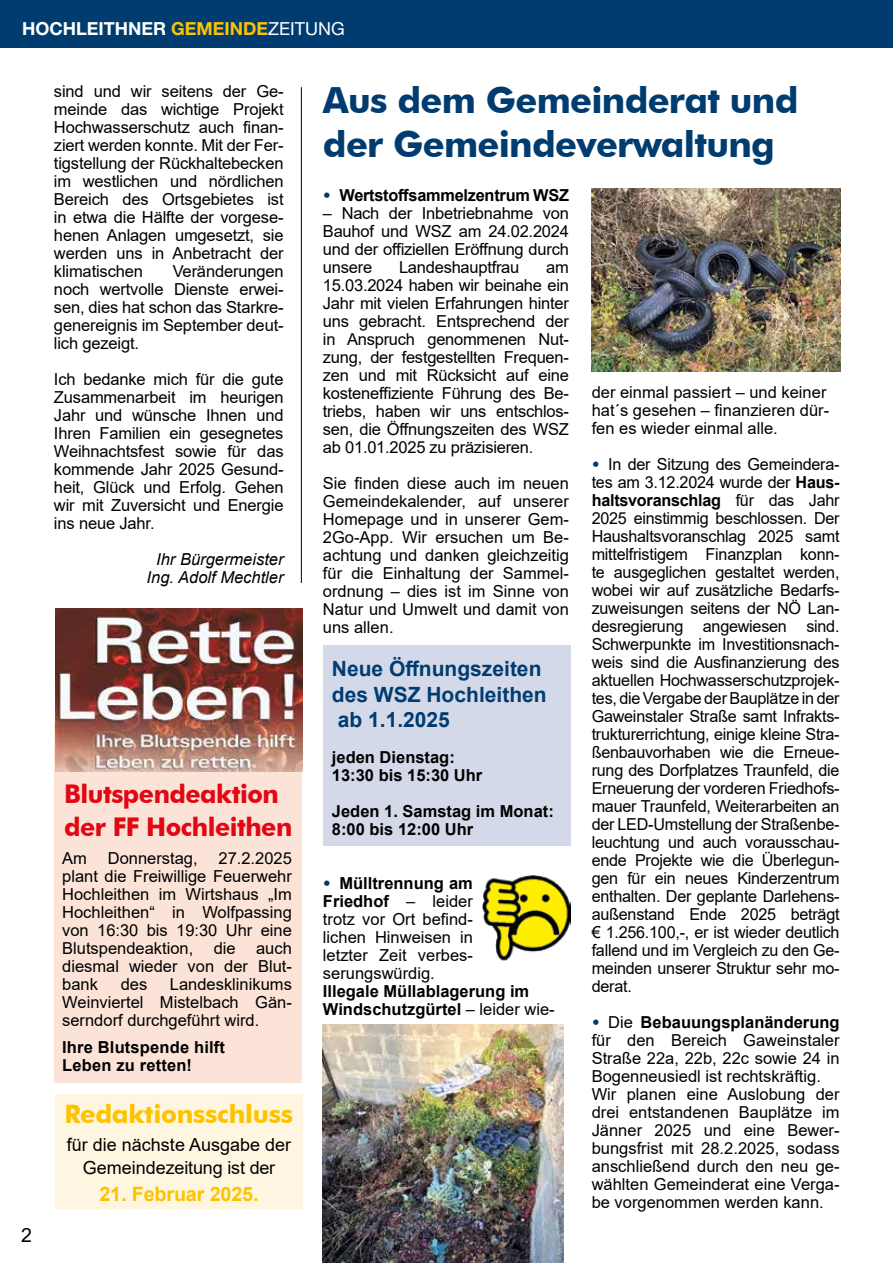
<style>
.page{position:relative;width:893px;height:1263px;background:#fff}
.page>*{position:absolute;margin:0;border:0;box-sizing:border-box;transform-origin:0 0}
.t1{font:700 36px/43.2px "Futura BT";letter-spacing:-.02em;color:#003c70}
.t2{font:700 25.8px/33.3px "Futura BT";letter-spacing:-.02em;color:#e30613}
.t3{font:700 25.5px "Futura BT";letter-spacing:-.01em;color:#fdc300}
.t4{font:700 21px/25.5px "Arial";color:#003c70}
.t5{font:700 19.95px "Arial";letter-spacing:-.01em;color:#fdc300}
.t6{font:19.5px "Arial";color:#000}
.t7{font:18px/22.5px "Arial";color:#000;text-align:center}
.t8{font:700 18px "Helvetica Neue LT Std";color:#fff}
.t9{font:16.5px/18px "Arial";color:#000;text-align:justify}
.t10{font:700 16.5px/18px "Arial";color:#000}
.t11{font:italic 16.5px/18px "Arial";color:#000;text-align:center}
.s1{color:#fdc300}
.s2{font-weight:400}
.s3{font-weight:900;color:#003c70}
.s4{font-weight:700}
</style>
<div class="page">
<div style="left:323px;top:646px;width:247px;height:200px;background:#d3d9e9"></div>
<div style="left:0;top:0;width:893px;height:48px;background:#003c70"></div>
<hr style="left:301px;top:87px;width:1px;height:496px;background:#000">
<img style="left:591px;top:189px;width:249px;height:182px">
<img style="left:323px;top:1025px;width:240px;height:238px">
<img style="left:482px;top:875px;width:88px;height:86px">
<div style="left:54px;top:723px;width:248px;height:359px;background:#fce3d7"></div>
<img style="left:55px;top:608px;width:248px;height:163px">
<div style="left:55px;top:1094px;width:247px;height:115px;background:#fff6e2"></div>
<p class="t8" style="left:22px;top:18px;width:324px">HOCHLEITHNER <span class="s1">GEMEINDE</span><span class="s2">ZEITUNG</span></p>
<p class="t9" style="left:54px;top:82px;width:231px">sind und wir seitens der Ge&shy;meinde das wichtige Projekt Hochwasserschutz auch finan&shy;ziert werden konnte. Mit der Fer&shy;tigstellung der Rückhaltebecken im westlichen und nördlichen Bereich des Ortsgebietes ist in etwa die Hälfte der vorgese&shy;henen Anlagen umgesetzt, sie werden uns in Anbetracht der klimatischen</p>
<p class="t9" style="left:54px;top:262px;width:231px;text-indent:119px">Veränderungen noch wertvolle Dienste erwei&shy;sen, dies hat schon das Starkre&shy;genereignis im September deut&shy;lich gezeigt.</p>
<p class="t9" style="left:54px;top:370px;width:231px">Ich bedanke mich für die gute Zusammenarbeit im heurigen Jahr und wünsche Ihnen und Ihren Familien ein gesegnetes Weihnachtsfest sowie für das kommende Jahr 2025 Gesund&shy;heit, Glück und Erfolg. Gehen wir mit Zuversicht und Energie ins neue Jahr.</p>
<p class="t11" style="left:147px;top:550px;width:138px">Ihr Bürgermeister<br>Ing. Adolf Mechtler</p>
<p class="t6" style="left:21px;top:1222px;width:12px">2</p>
<h2 class="t2" style="left:64px;top:777px;width:230px">Blutspendeaktion der FF Hochleithen</h2>
<p class="t9" style="left:62px;top:849px;width:26px">Am</p>
<p class="t9" style="left:108px;top:849px;width:91px">Donnerstag,</p>
<p class="t9" style="left:62px;top:849px;width:231px;text-indent:156px">27.2.2025 plant die Freiwillige Feuerwehr Hochleithen im Wirtshaus „Im Hochleithen“ in Wolfpassing von 16:30 bis 19:30 Uhr eine Blutspendeaktion, die auch diesmal wieder von der Blut&shy;bank</p>
<p class="t9" style="left:62px;top:975px;width:231px;text-indent:108px">Landesklinikums Weinviertel Mistelbach Gän&shy;serndorf durchgeführt wird.</p>
<p class="t10" style="left:62px;top:1039px;width:164px">Ihre Blutspende hilft<br>Leben zu retten!</p>
<h3 class="t3" style="left:64px;top:1098px;width:230px">Redaktionsschluss</h3>
<p class="t7" style="left:67px;top:1133px;width:226px">für die nächste Ausgabe der<br>Gemeindezeitung ist der</p>
<p class="t5" style="left:99px;top:1180px;width:161px">21. Februar 2025.</p>
<p class="t9" style="left:121px;top:975px;width:28px">des</p>
<h1 class="t1" style="left:323px;top:79px;width:477px">Aus dem Gemeinderat und der Gemeindeverwaltung</h1>
<p class="t10" style="left:323px;top:186px;width:247px"><span class="s3">•</span> Wertstoffsammelzentrum WSZ</p>
<p class="t9" style="left:323px;top:204px;width:247px">– Nach der Inbetriebnahme von Bauhof und WSZ am 24.02.2024 und der offiziellen Eröffnung durch unsere</p>
<p class="t9" style="left:399px;top:258px;width:122px">Landeshauptfrau</p>
<p class="t9" style="left:323px;top:258px;width:247px;text-indent:223px">am 15.03.2024 haben wir beinahe ein Jahr mit vielen Erfahrungen hinter uns gebracht. Entsprechend der in Anspruch genommenen Nut&shy;zung, der festgestellten Frequen&shy;zen und mit Rücksicht auf eine kosteneffiziente Führung des Be&shy;triebs, haben wir uns entschlos&shy;sen, die Öffnungszeiten des WSZ ab 01.01.2025 zu präzisieren.</p>
<p class="t9" style="left:323px;top:474px;width:247px">Sie finden diese auch im neuen Gemeindekalender, auf unserer Homepage und in unserer Gem-2Go-App. Wir ersuchen um Be&shy;achtung und danken gleichzeitig für die Einhaltung der Sammel&shy;ordnung – dies ist im Sinne von Natur und Umwelt und damit von uns allen.</p>
<p class="t4" style="left:332px;top:656px;width:216px">Neue Öffnungszeiten des WSZ Hochleithen ab 1.1.2025</p>
<p class="t10" style="left:332px;top:749px;width:152px">jeden Dienstag:<br>13:30 bis 15:30 Uhr</p>
<p class="t10" style="left:332px;top:803px;width:223px">Jeden 1. Samstag im Monat:<br>8:00 bis 12:00 Uhr</p>
<p class="t9" style="left:323px;top:874px;width:152px"><span class="s3">•</span> <span class="s4">Mülltrennung am Friedhof</span> – leider trotz vor Ort befind&shy;lichen Hinweisen in letzter Zeit verbes&shy;serungswürdig.</p>
<p class="t10" style="left:323px;top:983px;width:233px">Illegale Müllablagerung im<br>Windschutzgürtel <span class="s2">– leider wie-</span></p>
<p class="t9" style="left:592px;top:383px;width:239px;text-align:left">der einmal passiert – und keiner hat´s gesehen – finanzieren dür&shy;fen es wieder einmal alle.</p>
<p class="t9" style="left:592px;top:455px;width:249px"><span class="s3">•</span> In der Sitzung des Gemeindera&shy;tes am 3.12.2024 wurde der <span class="s4">Haus&shy;haltsvoranschlag</span> für das Jahr 2025 einstimmig beschlossen. Der Haushaltsvoranschlag 2025 samt mittelfristigem Finanzplan konn&shy;te ausgeglichen gestaltet werden, wobei wir auf zusätzliche Bedarfs&shy;zuweisungen seitens der NÖ Lan&shy;desregierung angewiesen sind.<br>Schwerpunkte im Investitionsnach&shy;weis sind die Ausfinanzierung des aktuellen Hochwasserschutzprojek&shy;tes, die Vergabe der Bauplätze in der Gaweinstaler Straße samt Infrakts&shy;trukturerrichtung, einige kleine Stra&shy;ßenbauvorhaben wie die Erneue&shy;rung des Dorfplatzes Traunfeld, die Erneuerung der vorderen Friedhofs&shy;mauer Traunfeld, Weiterarbeiten an der LED-Umstellung der Straßenbe&shy;leuchtung und auch vorausschau&shy;ende Projekte wie die Überlegun&shy;gen für ein neues Kinderzentrum enthalten. Der geplante Darlehens&shy;außenstand Ende 2025 beträgt € 1.256.100,-, er ist wieder deutlich fallend und im Vergleich zu den Ge&shy;meinden unserer Struktur sehr mo&shy;derat.</p>
<p class="t9" style="left:592px;top:1013px;width:249px;text-align:left"><span class="s3">•</span> Die <span class="s4">Bebauungsplanänderung </span>für den Bereich Gaweinstaler<br>Straße 22a, 22b, 22c sowie 24 in<br>Bogenneusiedl ist rechtskräftig.<br>Wir planen eine Auslobung der drei entstandenen Bauplätze im<br>Jänner 2025 und eine Bewer&shy;bungsfrist mit 28.2.2025, sodass anschließend durch den neu ge&shy;wählten Gemeinderat eine Verga&shy;be vorgenommen werden kann.</p>
</div>
